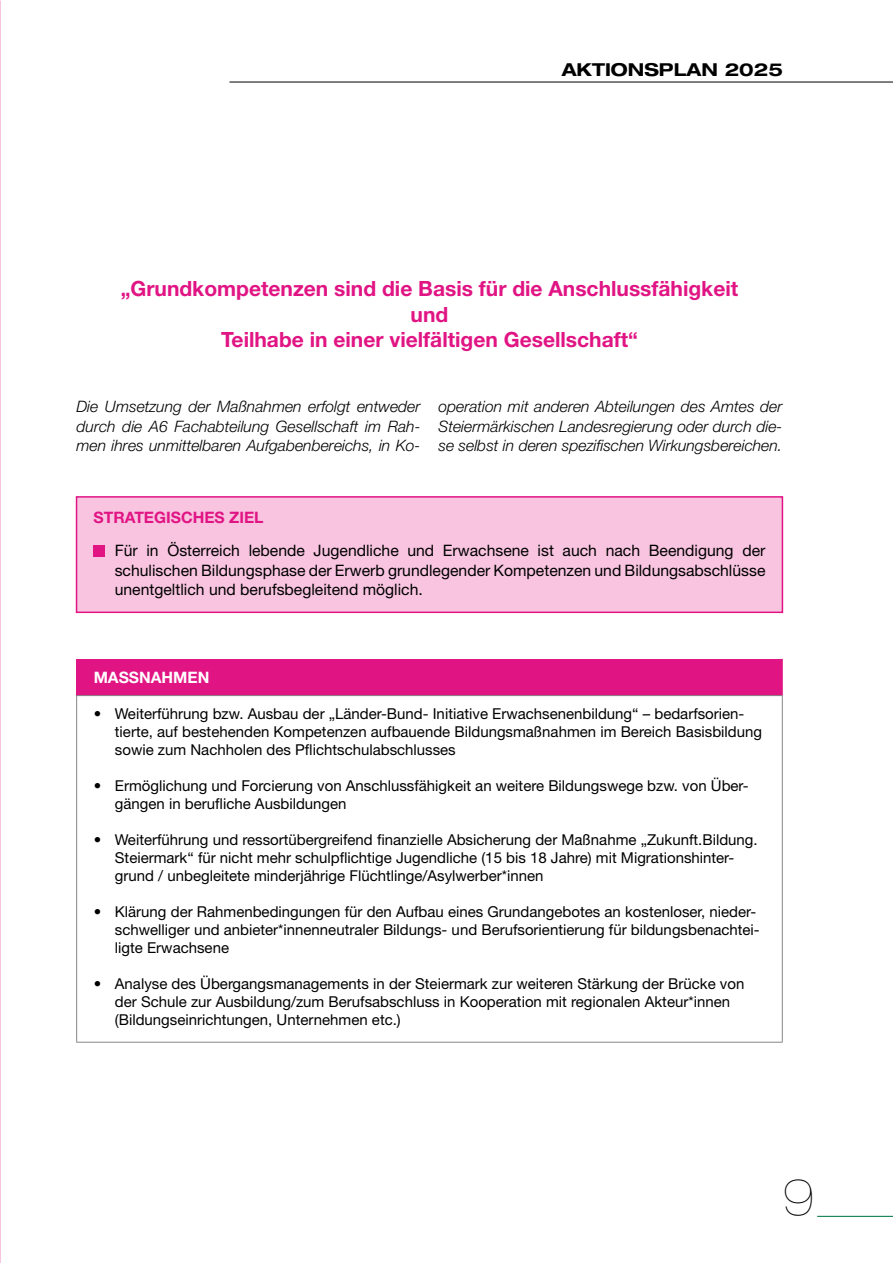
<style>
.page{position:relative;width:893px;height:1263px;background:#fff}
.page>*{position:absolute;margin:0;border:0;box-sizing:border-box;transform-origin:0 0}
.t1{font:200 expanded 49.5px "Helvetica Neue LT Pro";color:#000}
.t2{font:700 21px/25.2px "Helvetica Neue LT Pro";color:#e11484;text-align:center}
.t3{font:700 expanded 17.85px "Helvetica Neue LT Pro";color:#000}
.t4{font:italic 300 15.75px/19.5px "Helvetica Neue LT Pro";color:#000;text-align:justify}
.t5{font:15.75px/19.5px "Helvetica Neue LT Pro";color:#000;text-align:justify}
.t6{font:700 15.75px "Helvetica Neue LT Pro";color:#e11484}
.t7{font:700 15.75px "Helvetica Neue LT Pro";color:#fff}
.t8{font:15px/18px "Helvetica Neue LT Pro";color:#000}
</style>
<div class="page">
<hr style="left:229px;top:82px;width:664px;height:1px;background:#000">
<hr style="left:817px;top:1216px;width:76px;height:1px;background:#007b49">
<div style="left:76px;top:496px;width:707px;height:117px;background:#f8c4e0;border:2px solid #e11484"></div>
<div style="left:94px;top:545px;width:11px;height:11px;background:#e11484"></div>
<div style="left:77px;top:659px;width:705px;height:37px;background:#e11484"></div>
<hr style="left:76px;top:1042px;width:707px;height:1px;background:#878787">
<hr style="left:76px;top:695px;width:707px;height:1px;background:#878787">
<hr style="left:76px;top:696px;width:1px;height:346px;background:#878787">
<hr style="left:782px;top:696px;width:1px;height:346px;background:#878787">
<hr style="left:782px;top:659px;width:1px;height:36px;background:#e11484">
<p class="t3" style="left:562px;top:58px;width:223px">AKTIONSPLAN 2025</p>
<h2 class="t2" style="left:121px;top:276px;width:619px">„Grundkompetenzen sind die Basis für die Anschlussfähigkeit und<br>Teilhabe in einer vielfältigen Gesellschaft“</h2>
<p class="t4" style="left:77px;top:397px;width:345px">Die Umsetzung der Maßnahmen erfolgt entweder durch die A6 Fachabteilung Gesellschaft im Rah&shy;men ihres unmittelbaren Aufgabenbereichs, in Ko-</p>
<p class="t4" style="left:438px;top:397px;width:345px">operation mit anderen Abteilungen des Amtes der Steiermärkischen Landesregierung oder durch die&shy;se selbst in deren spezifischen Wirkungsbereichen.</p>
<p class="t6" style="left:94px;top:508px;width:172px">STRATEGISCHES ZIEL</p>
<p class="t5" style="left:115px;top:541px;width:652px">Für in Österreich lebende Jugendliche und Erwachsene ist auch nach Beendigung der schulischen Bildungsphase der Erwerb grundlegender Kompetenzen und Bildungsabschlüsse unentgeltlich und berufsbegleitend möglich.</p>
<p class="t7" style="left:94px;top:667px;width:117px">MASSNAHMEN</p>
<p class="t8" style="left:115px;top:704px;width:649px;text-indent:-21px">• Weiterführung bzw. Ausbau der „Länder-Bund- Initiative Erwachsenenbildung“ – bedarfsorien&shy;tierte, auf bestehenden Kompetenzen aufbauende Bildungsmaßnahmen im Bereich Basisbildung sowie zum Nachholen des Pflichtschulabschlusses</p>
<p class="t8" style="left:115px;top:776px;width:635px;text-indent:-21px">• Ermöglichung und Forcierung von Anschlussfähigkeit an weitere Bildungswege bzw. von Über&shy;gängen in berufliche Ausbildungen</p>
<p class="t8" style="left:115px;top:830px;width:644px;text-indent:-21px">• Weiterführung und ressortübergreifend finanzielle Absicherung der Maßnahme „Zukunft.Bildung.<br>Steiermark“ für nicht mehr schulpflichtige Jugendliche (15 bis 18 Jahre) mit Migrationshinter&shy;grund / unbegleitete minderjährige Flüchtlinge/Asylwerber*innen</p>
<p class="t8" style="left:115px;top:902px;width:646px;text-indent:-21px">• Klärung der Rahmenbedingungen für den Aufbau eines Grundangebotes an kostenloser, nieder&shy;schwelliger und anbieter*innenneutraler Bildungs- und Berufsorientierung für bildungsbenachtei&shy;ligte Erwachsene</p>
<p class="t8" style="left:115px;top:974px;width:631px;text-indent:-21px">• Analyse des Übergangsmanagements in der Steiermark zur weiteren Stärkung der Brücke von der Schule zur Ausbildung/zum Berufsabschluss in Kooperation mit regionalen Akteur*innen (Bildungseinrichtungen, Unternehmen etc.)</p>
<h1 class="t1" style="left:782px;top:1168px;width:34px">9</h1>
</div>
